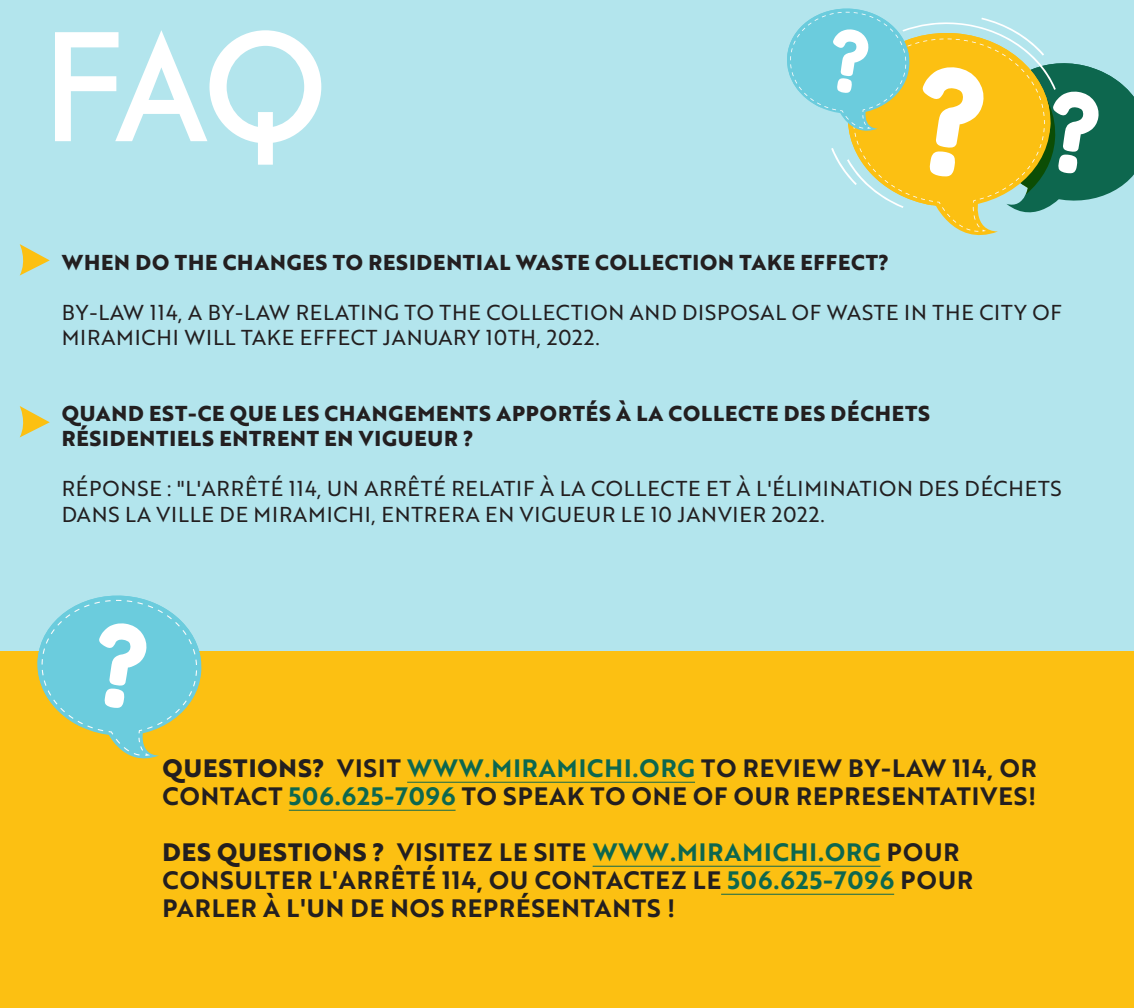
<style>
.page{position:relative;width:1134px;height:1008px;background:#fff}
.page>*{position:absolute;margin:0;border:0;box-sizing:border-box;transform-origin:0 0}
.t1{font:155.75px "Cassannet";color:#fff}
.t2{font:24.5px/28px "Brother 1816 Bold";letter-spacing:.04em;color:#231f20}
.t3{font:21px/25.2px "Brother 1816 Regular";letter-spacing:.04em;color:#231f20}
.t4{font:700 21px/25.2px "Brother 1816 Extra";letter-spacing:.04em;color:#231f20}
.s1{font-family:"Brother 1816 Extra";font-weight:700}
.s2{color:#0d674e}
</style>
<div class="page">
<div style="left:0;top:0;width:1134px;height:718px;background:#b3e5ed"></div>
<div style="left:0;top:651px;width:1134px;height:357px;background:#fcc012"></div>
<hr style="left:407px;top:782px;width:288px;height:1px;background:#0d674e">
<hr style="left:289px;top:810px;width:167px;height:1px;background:#0d674e">
<hr style="left:593px;top:866px;width:288px;height:1px;background:#0d674e">
<hr style="left:721px;top:894px;width:173px;height:1px;background:#0d674e">
<svg style="left:787px;top:8px;width:347px;height:228px"></svg>
<svg style="left:20px;top:244px;width:30px;height:32px"></svg>
<svg style="left:20px;top:406px;width:30px;height:31px"></svg>
<svg style="left:37px;top:595px;width:165px;height:164px"></svg>
<h1 class="t1" style="left:43px;top:-6px;width:285px">FAQ</h1>
<p class="t4" style="left:62px;top:249px;width:829px">WHEN DO THE CHANGES TO RESIDENTIAL WASTE COLLECTION TAKE EFFECT?</p>
<p class="t3" style="left:62px;top:299px;width:1002px">BY-LAW 114, A BY-LAW RELATING TO THE COLLECTION AND DISPOSAL OF WASTE IN THE CITY OF<br>MIRAMICHI WILL TAKE EFFECT JANUARY 10TH, 2022.</p>
<p class="t4" style="left:62px;top:400px;width:870px">QUAND EST-CE QUE LES CHANGEMENTS APPORTÉS À LA COLLECTE DES DÉCHETS<br>RÉSIDENTIELS ENTRENT EN VIGUEUR ?</p>
<p class="t3" style="left:62px;top:475px;width:1001px">RÉPONSE : "L'ARRÊTÉ 114, UN ARRÊTÉ RELATIF À LA COLLECTE ET À L'ÉLIMINATION DES DÉCHETS<br>DANS LA VILLE DE MIRAMICHI, ENTRERA EN VIGUEUR LE 10 JANVIER 2022.</p>
<p class="t2" style="left:163px;top:754px;width:876px"><span class="s1">QUESTIONS?</span> VISIT <span class="s2">WWW.MIRAMICHI.ORG</span> TO REVIEW BY-LAW 114, OR<br>CONTACT <span class="s2">506.625-7096</span> TO SPEAK TO ONE OF OUR REPRESENTATIVES!</p>
<p class="t2" style="left:163px;top:838px;width:812px"><span class="s1">DES QUESTIONS ?</span> VISITEZ LE SITE <span class="s2">WWW.MIRAMICHI.ORG</span> POUR<br>CONSULTER L'ARRÊTÉ 114, OU CONTACTEZ LE <span class="s2">506.625-7096</span> POUR<br>PARLER À L'UN DE NOS REPRÉSENTANTS !</p>
</div>
